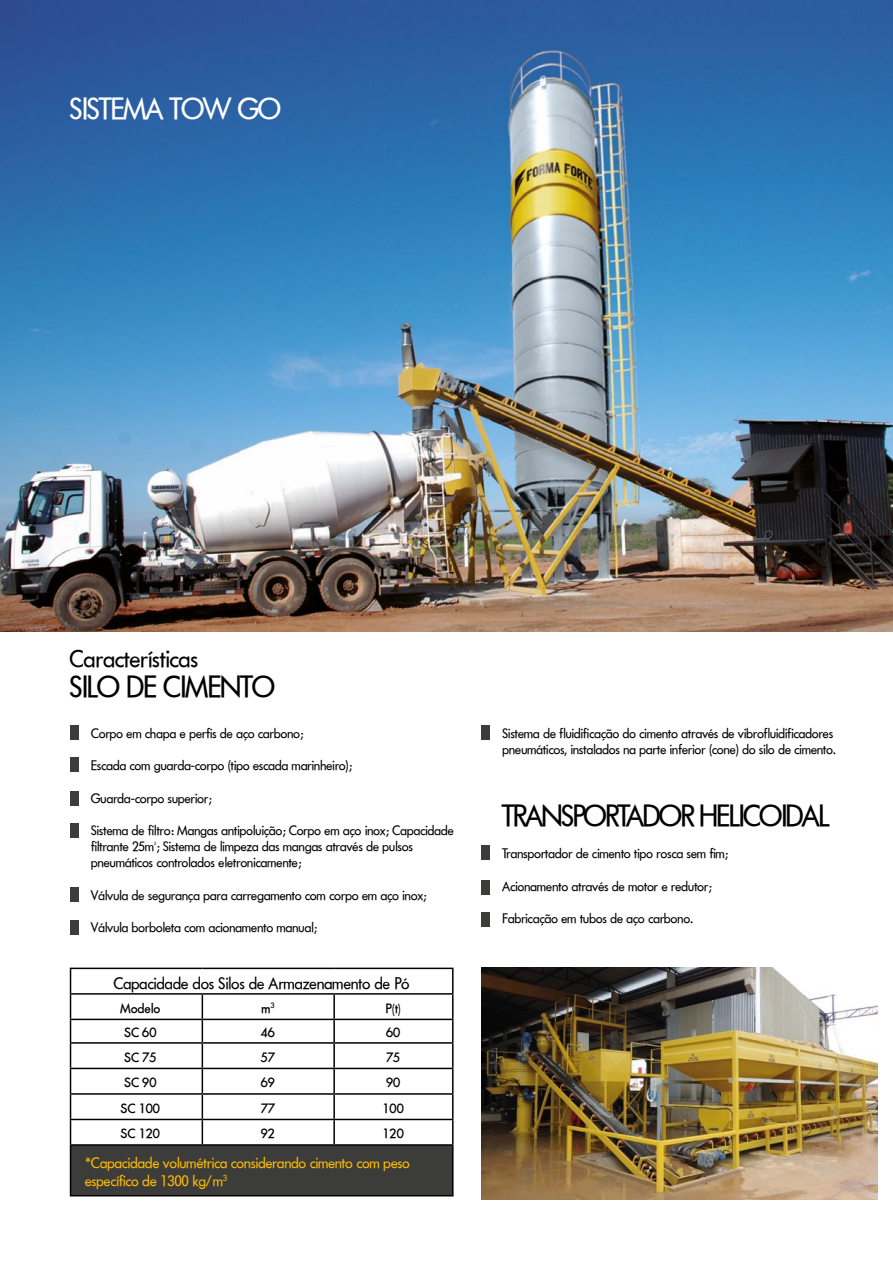
<style>
.page{position:relative;width:893px;height:1263px;background:#fff}
.page>*{position:absolute;margin:0;border:0;box-sizing:border-box;transform-origin:0 0}
.t1{font:30px "Futoral DB Normal";letter-spacing:-.045em;color:#000}
.t2{font:30px "Futoral DB Normal";letter-spacing:-.025em;color:#000}
.t3{font:30px "Futoral DB Normal";letter-spacing:-.025em;color:#fff}
.t4{font:24px "Futoral DB Normal";color:#000}
.t5{font:16.5px "Futoral DB Normal";color:#000}
.t6{font:15px/18px "Futoral DB Normal";color:#fbba00}
.t7{font:13.5px/16.2px "Futoral DB Normal";color:#000}
.t8{font:13.5px "Futoral Med DB Normal";color:#000}
.t9{font:4.5px "Futoral DB Normal";color:#000}
</style>
<div class="page">
<img style="left:0;top:0;width:893px;height:631px">
<div style="left:70px;top:725px;width:8px;height:14px;background:#3c3c3b"></div>
<div style="left:70px;top:757px;width:8px;height:15px;background:#3c3c3b"></div>
<div style="left:70px;top:791px;width:8px;height:14px;background:#3c3c3b"></div>
<div style="left:70px;top:823px;width:8px;height:14px;background:#3c3c3b"></div>
<div style="left:70px;top:887px;width:8px;height:14px;background:#3c3c3b"></div>
<div style="left:70px;top:921px;width:8px;height:14px;background:#3c3c3b"></div>
<div style="left:481px;top:725px;width:9px;height:14px;background:#3c3c3b"></div>
<div style="left:481px;top:880px;width:9px;height:14px;background:#3c3c3b"></div>
<div style="left:481px;top:912px;width:9px;height:14px;background:#3c3c3b"></div>
<div style="left:481px;top:845px;width:9px;height:14px;background:#3c3c3b"></div>
<div style="left:71px;top:1145px;width:382px;height:51px;background:#3c3c3b"></div>
<hr style="left:70px;top:968px;width:132px;height:1px;background:#000">
<hr style="left:202px;top:968px;width:132px;height:1px;background:#000">
<hr style="left:334px;top:968px;width:120px;height:1px;background:#000">
<hr style="left:452px;top:969px;width:2px;height:24px;background:#000">
<hr style="left:70px;top:993px;width:132px;height:2px;background:#000">
<hr style="left:202px;top:993px;width:132px;height:2px;background:#000">
<hr style="left:334px;top:993px;width:120px;height:2px;background:#000">
<hr style="left:333px;top:995px;width:2px;height:24px;background:#000">
<hr style="left:452px;top:995px;width:2px;height:24px;background:#000">
<hr style="left:70px;top:1019px;width:132px;height:1px;background:#000">
<hr style="left:202px;top:1019px;width:132px;height:1px;background:#000">
<hr style="left:334px;top:1019px;width:120px;height:1px;background:#000">
<hr style="left:333px;top:1020px;width:2px;height:22px;background:#000">
<hr style="left:452px;top:1020px;width:2px;height:22px;background:#000">
<hr style="left:70px;top:1042px;width:132px;height:2px;background:#000">
<hr style="left:202px;top:1042px;width:132px;height:2px;background:#000">
<hr style="left:334px;top:1042px;width:120px;height:2px;background:#000">
<hr style="left:333px;top:1044px;width:2px;height:24px;background:#000">
<hr style="left:452px;top:1044px;width:2px;height:24px;background:#000">
<hr style="left:70px;top:1068px;width:132px;height:1px;background:#000">
<hr style="left:202px;top:1068px;width:132px;height:1px;background:#000">
<hr style="left:334px;top:1068px;width:120px;height:1px;background:#000">
<hr style="left:333px;top:1069px;width:2px;height:24px;background:#000">
<hr style="left:452px;top:1069px;width:2px;height:24px;background:#000">
<hr style="left:70px;top:1093px;width:132px;height:2px;background:#000">
<hr style="left:202px;top:1093px;width:132px;height:2px;background:#000">
<hr style="left:334px;top:1093px;width:120px;height:2px;background:#000">
<hr style="left:333px;top:1095px;width:2px;height:24px;background:#000">
<hr style="left:452px;top:1095px;width:2px;height:24px;background:#000">
<hr style="left:70px;top:1119px;width:132px;height:1px;background:#000">
<svg style="left:70px;top:969px;width:1px;height:175px"></svg>
<hr style="left:202px;top:1119px;width:132px;height:1px;background:#000">
<svg style="left:202px;top:995px;width:1px;height:149px"></svg>
<hr style="left:334px;top:1119px;width:120px;height:1px;background:#000">
<hr style="left:333px;top:1120px;width:2px;height:24px;background:#000">
<hr style="left:452px;top:1120px;width:2px;height:24px;background:#000">
<hr style="left:70px;top:1144px;width:132px;height:2px;background:#000">
<hr style="left:70px;top:1146px;width:1px;height:49px;background:#000">
<hr style="left:202px;top:1144px;width:132px;height:2px;background:#000">
<hr style="left:334px;top:1144px;width:120px;height:2px;background:#000">
<hr style="left:452px;top:1146px;width:2px;height:49px;background:#000">
<hr style="left:70px;top:1195px;width:132px;height:1px;background:#000">
<hr style="left:202px;top:1195px;width:132px;height:1px;background:#000">
<hr style="left:334px;top:1195px;width:120px;height:1px;background:#000">
<img style="left:481px;top:968px;width:397px;height:231px">
<h1 class="t3" style="left:70px;top:91px;width:213px">SISTEMA TOW GO</h1>
<h2 class="t4" style="left:70px;top:644px;width:130px">Características</h2>
<h1 class="t2" style="left:70px;top:669px;width:207px">SILO DE CIMENTO</h1>
<p class="t7" style="left:91px;top:725px;width:214px">Corpo em chapa e perfis de aço carbono;</p>
<p class="t7" style="left:91px;top:757px;width:262px">Escada com guarda-corpo (tipo escada marinheiro);</p>
<p class="t7" style="left:91px;top:790px;width:122px">Guarda-corpo superior;</p>
<p class="t7" style="left:91px;top:822px;width:364px">Sistema de filtro: Mangas antipoluição; Corpo em aço inox; Capacidade filtrante 25m ; Sistema de limpeza das mangas através de pulsos</p>
<p class="t9" style="left:154px;top:841px;width:4px">2</p>
<p class="t7" style="left:91px;top:854px;width:212px">pneumáticos controlados eletronicamente;</p>
<p class="t7" style="left:91px;top:887px;width:337px">Válvula de segurança para carregamento com corpo em aço inox;</p>
<p class="t7" style="left:91px;top:919px;width:227px">Válvula borboleta com acionamento manual;</p>
<p class="t5" style="left:114px;top:973px;width:297px">Capacidade dos Silos de Armazenamento de Pó</p>
<p class="t8" style="left:121px;top:1000px;width:41px">Modelo</p>
<p class="t8" style="left:262px;top:1000px;width:15px">m<sup>3</sup></p>
<p class="t8" style="left:386px;top:1000px;width:17px">P(t)</p>
<p class="t8" style="left:125px;top:1025px;width:34px">SC 60</p>
<p class="t8" style="left:261px;top:1025px;width:16px">46</p>
<p class="t8" style="left:386px;top:1025px;width:16px">60</p>
<p class="t8" style="left:125px;top:1049px;width:34px">SC 75</p>
<p class="t8" style="left:261px;top:1049px;width:16px">57</p>
<p class="t8" style="left:386px;top:1049px;width:16px">75</p>
<p class="t8" style="left:125px;top:1075px;width:34px">SC 90</p>
<p class="t8" style="left:261px;top:1075px;width:16px">69</p>
<p class="t8" style="left:386px;top:1075px;width:16px">90</p>
<p class="t8" style="left:121px;top:1100px;width:41px">SC 100</p>
<p class="t8" style="left:261px;top:1100px;width:16px">77</p>
<p class="t8" style="left:383px;top:1100px;width:23px">100</p>
<p class="t8" style="left:121px;top:1126px;width:41px">SC 120</p>
<p class="t8" style="left:261px;top:1126px;width:16px">92</p>
<p class="t8" style="left:383px;top:1126px;width:23px">120</p>
<p class="t6" style="left:85px;top:1154px;width:326px">*Capacidade volumétrica considerando cimento com peso específico de 1300 kg/m<sup>3</sup></p>
<p class="t7" style="left:502px;top:725px;width:335px">Sistema de fluidificação do cimento através de vibrofluidificadores pneumáticos, instalados na parte inferior (cone) do silo de cimento.</p>
<h1 class="t1" style="left:502px;top:798px;width:329px">TRANSPORTADOR HELICOIDAL</h1>
<p class="t7" style="left:502px;top:845px;width:227px">Transportador de cimento tipo rosca sem fim;</p>
<p class="t7" style="left:502px;top:878px;width:211px">Acionamento através de motor e redutor;</p>
<p class="t7" style="left:502px;top:910px;width:192px">Fabricação em tubos de aço carbono.</p>
</div>
